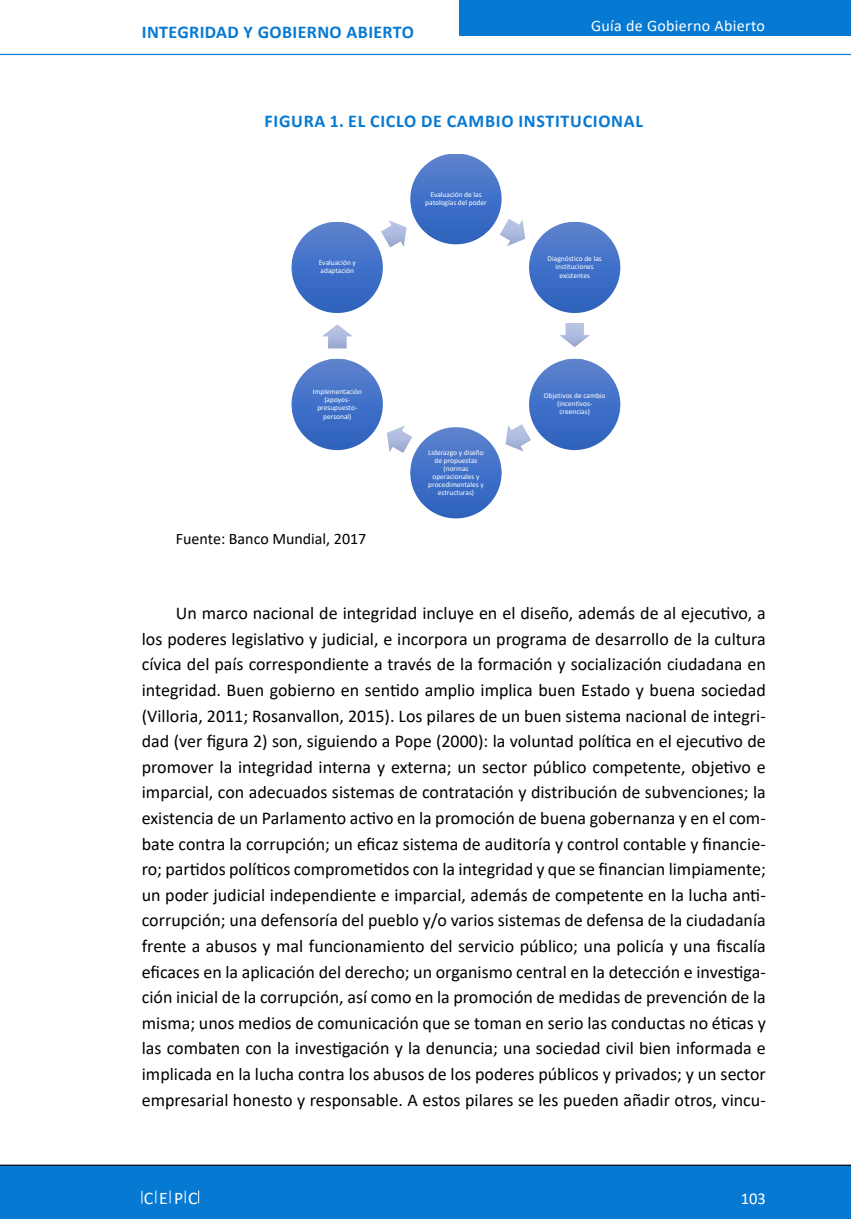
<style>
.page{position:relative;width:851px;height:1219px;background:#fff}
.page>*{position:absolute;margin:0;border:0;box-sizing:border-box;transform-origin:0 0}
.t1{font:18px/25.6px "Calibri";color:#000;text-align:justify}
.TABLAA{font:700 18px "Calibri";letter-spacing:.04em;color:#0679d2}
.TABLAA-2{font:700 18px "Calibri";letter-spacing:.02em;color:#0679d2}
.t2{font:17.8px "Calibri";color:#fff}
.t3{font:16.6px "Calibri";color:#fff}
.nota{font:16px "Calibri";color:#000}
.t4{font:16px "Calibri";letter-spacing:.02em;color:#fff}
.t5{font:7.4px/8.2px "Calibri";color:#fff;text-align:center}
</style>
<div class="page">
<div style="left:459px;top:0;width:391px;height:35px;background:#0679d2"></div>
<div style="left:0;top:1165px;width:850px;height:54px;background:#0679d2"></div>
<svg style="left:155px;top:1190px;width:1px;height:13px"></svg>
<svg style="left:141px;top:1191px;width:1px;height:12px"></svg>
<svg style="left:198px;top:1190px;width:1px;height:13px"></svg>
<svg style="left:170px;top:1190px;width:1px;height:13px"></svg>
<svg style="left:185px;top:1190px;width:1px;height:13px"></svg>
<hr style="left:0;top:54px;width:850px;height:1px;background:#0679d2">
<div style="left:410px;top:153px;width:91px;height:91px;background:linear-gradient(to bottom,#6085d0,#2960be);border-radius:46px"></div>
<svg style="left:499px;top:219px;width:26px;height:27px"></svg>
<div style="left:529px;top:222px;width:91px;height:91px;background:linear-gradient(to bottom,#5c82cf,#2c62bf);border-radius:46px"></div>
<svg style="left:559px;top:323px;width:31px;height:24px"></svg>
<div style="left:529px;top:359px;width:91px;height:91px;background:linear-gradient(to bottom,#5c82cf,#2b61bf);border-radius:46px"></div>
<svg style="left:505px;top:424px;width:26px;height:28px"></svg>
<div style="left:410px;top:427px;width:91px;height:91px;background:linear-gradient(to bottom,#5f84d0,#2a60be);border-radius:46px"></div>
<svg style="left:387px;top:426px;width:25px;height:27px"></svg>
<div style="left:291px;top:359px;width:92px;height:91px;background:linear-gradient(to bottom,#5d83cf,#2d63bf);border-radius:46px"></div>
<svg style="left:322px;top:324px;width:31px;height:24px"></svg>
<div style="left:291px;top:222px;width:92px;height:91px;background:linear-gradient(to bottom,#5c83cf,#2d63bf);border-radius:46px"></div>
<svg style="left:381px;top:220px;width:25px;height:27px"></svg>
<p class="TABLAA-2" style="left:142px;top:21px;width:273px">INTEGRIDAD Y GOBIERNO ABIERTO</p>
<p class="t4" style="left:591px;top:14px;width:175px">Guía de Gobierno Abierto</p>
<p class="TABLAA" style="left:264px;top:110px;width:380px">FIGURA 1. EL CICLO DE CAMBIO INSTITUCIONAL</p>
<p class="t5" style="left:318px;top:259px;width:39px;text-align:left">Evaluación y adaptación</p>
<p class="t5" style="left:313px;top:388px;width:51px">Implementación (apoyos&shy;presupuesto&shy;personal)</p>
<p class="nota" style="left:176px;top:527px;width:192px">Fuente: Banco Mundial, 2017</p>
<p class="t5" style="left:425px;top:190px;width:63px">Evaluación de las patologías del poder</p>
<p class="t5" style="left:428px;top:448px;width:57px">Liderazgo y diseño de propuestas (normas operacionales y procedimentales y estructuras)</p>
<p class="t5" style="left:547px;top:255px;width:56px">Diagnóstico de las instituciones existentes</p>
<p class="t5" style="left:544px;top:391px;width:63px">Objetivos de cambio (incentivos&shy;creencias)</p>
<p class="t1" style="left:142px;top:600px;width:625px;text-indent:34px">Un marco nacional de integridad incluye en el diseño, además de al ejecutivo, a los poderes legislativo y judicial, e incorpora un programa de desarrollo de la cultura cívica del país correspondiente a través de la formación y socialización ciudadana en integridad. Buen gobierno en sentido amplio implica buen Estado y buena sociedad (Villoria, 2011; Rosanvallon, 2015). Los pilares de un buen sistema nacional de integri&shy;dad (ver figura 2) son, siguiendo a Pope (2000): la voluntad política en el ejecutivo de promover la integridad interna y externa; un sector público competente, objetivo e imparcial, con adecuados sistemas de contratación y distribución de subvenciones; la existencia de un Parlamento activo en la promoción de buena gobernanza y en el com&shy;bate contra la corrupción; un eficaz sistema de auditoría y control contable y financie&shy;ro; partidos políticos comprometidos con la integridad y que se financian limpiamente; un poder judicial independiente e imparcial, además de competente en la lucha anti&shy;corrupción; una defensoría del pueblo y/o varios sistemas de defensa de la ciudadanía frente a abusos y mal funcionamiento del servicio público; una policía y una fiscalía eficaces en la aplicación del derecho; un organismo central en la detección e investiga&shy;ción inicial de la corrupción, así como en la promoción de medidas de prevención de la misma; unos medios de comunicación que se toman en serio las conductas no éticas y las combaten con la investigación y la denuncia; una sociedad civil bien informada e implicada en la lucha contra los abusos de los poderes públicos y privados; y un sector empresarial honesto y responsable. A estos pilares se les pueden añadir otros, vincu-</p>
<p class="t2" style="left:144px;top:1185px;width:55px">C E P C</p>
<p class="t3" style="left:740px;top:1186px;width:27px">103</p>
</div>
